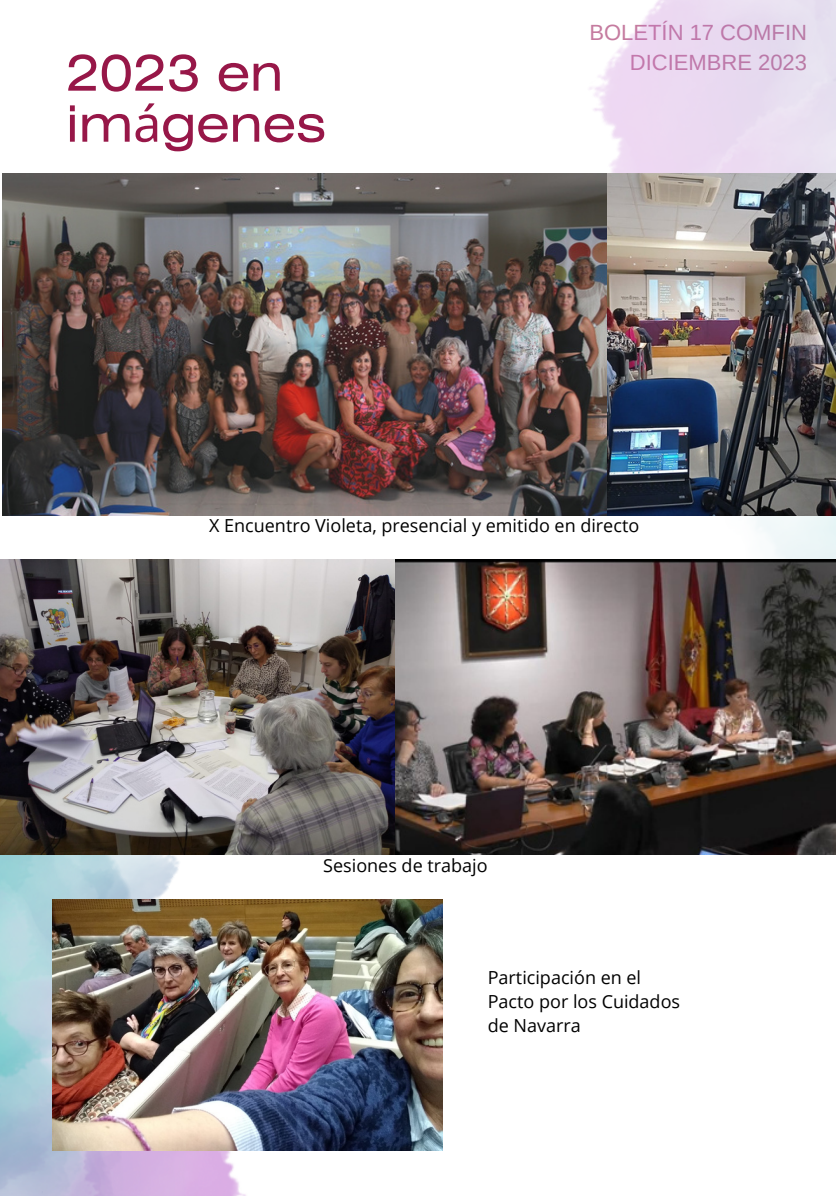
<style>
.page{position:relative;width:836px;height:1196px;background:#fff}
.page>*{position:absolute;margin:0;border:0;box-sizing:border-box;transform-origin:0 0}
.t1{font:50px/51px "Helios Ext";color:#971748}
.t2{font:22px/30px "Arimo";color:#c57b9f;text-align:right}
.t3{font:18px/24px "Open Sans";color:#000}
.s1{font-family:"Noto Sans"}
</style>
<div class="page">
<img style="left:586px;top:0;width:250px;height:559px">
<img style="left:0;top:515px;width:249px;height:680px">
<img style="left:2px;top:173px;width:605px;height:342px">
<img style="left:394px;top:559px;width:442px;height:296px">
<img style="left:607px;top:173px;width:228px;height:342px">
<img style="left:0;top:559px;width:394px;height:296px">
<img style="left:52px;top:899px;width:390px;height:251px">
<h1 class="t1" style="left:66px;top:52px;width:262px">2023 en im<span class="s1">á</span>genes</h1>
<p class="t2" style="left:589px;top:17px;width:219px">BOLETÍN 17 COMFIN<br>DICIEMBRE 2023</p>
<p class="t3" style="left:209px;top:513px;width:431px">X Encuentro Violeta, presencial y emitido en directo</p>
<p class="t3" style="left:323px;top:852px;width:166px">Sesiones de trabajo</p>
<p class="t3" style="left:487px;top:964px;width:194px">Participación en el<br>Pacto por los Cuidados de Navarra</p>
</div>
